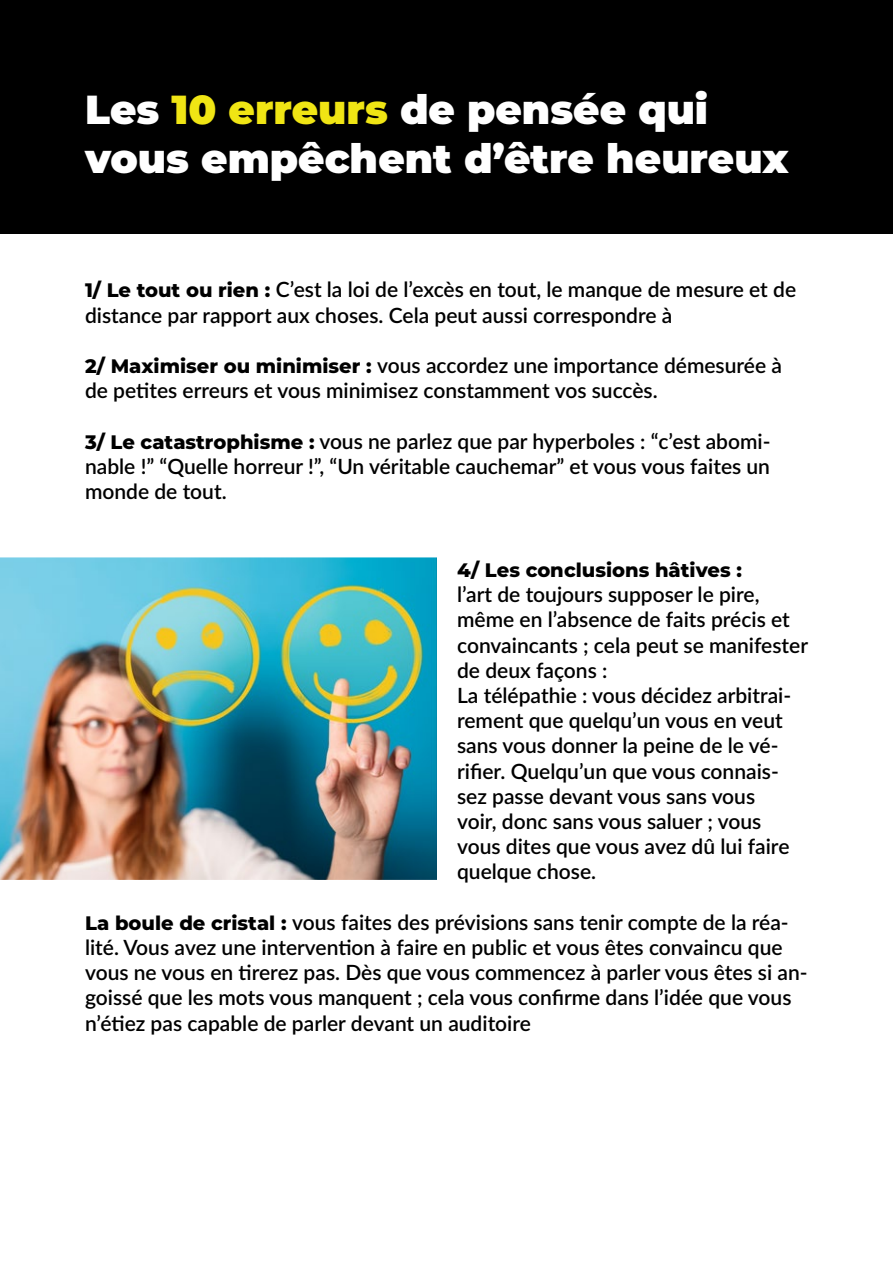
<style>
.page{position:relative;width:893px;height:1263px;background:#fff}
.page>*{position:absolute;margin:0;border:0;box-sizing:border-box;transform-origin:0 0}
.t1{font:900 40.5px/48.6px "Montserrat";color:#fff}
.t2{font:600 21px/25.2px "Lato";color:#000}
.t3{font:800 19.5px "Montserrat";color:#000}
.s1{color:#f0e514}
.s2{font-family:"Montserrat";font-weight:800;font-size:19.5px}
</style>
<div class="page">
<div style="left:0;top:0;width:893px;height:234px;background:#000"></div>
<img style="left:0;top:557px;width:437px;height:323px">
<h1 class="t1" style="left:85px;top:83px;width:705px">Les <span class="s1">10 erreurs</span> de pensée qui vous empêchent d’être heureux</h1>
<p class="t2" style="left:85px;top:276px;width:713px"><span class="s2">1/ Le tout ou rien :</span> C’est la loi de l’excès en tout, le manque de mesure et de distance par rapport aux choses. Cela peut aussi correspondre à</p>
<p class="t2" style="left:85px;top:352px;width:698px"><span class="s2">2/ Maximiser ou minimiser :</span> vous accordez une importance démesurée à de petites erreurs et vous minimisez constamment vos succès.</p>
<p class="t2" style="left:85px;top:427px;width:687px;text-align:justify"><span class="s2">3/ Le catastrophisme :</span> vous ne parlez que par hyperboles : “c’est abomi&shy;nable !” “Quelle horreur !”, “Un véritable cauchemar” et vous vous faites un monde de tout.</p>
<p class="t3" style="left:457px;top:556px;width:286px">4/ Les conclusions hâtives :</p>
<p class="t2" style="left:457px;top:581px;width:352px">l’art de toujours supposer le pire, même en l’absence de faits précis et convaincants ; cela peut se manifester de deux façons :<br>La télépathie : vous décidez arbitrai&shy;rement que quelqu’un vous en veut sans vous donner la peine de le vé&shy;rifier. Quelqu’un que vous connais&shy;sez passe devant vous sans vous<br>voir, donc sans vous saluer ; vous vous dites que vous avez dû lui faire quelque chose.</p>
<p class="t2" style="left:85px;top:909px;width:724px"><span class="s2">La boule de cristal :</span> vous faites des prévisions sans tenir compte de la réa&shy;lité. Vous avez une intervention à faire en public et vous êtes convaincu que vous ne vous en tirerez pas. Dès que vous commencez à parler vous êtes si an&shy;goissé que les mots vous manquent ; cela vous confirme dans l’idée que vous n’étiez pas capable de parler devant un auditoire</p>
</div>
